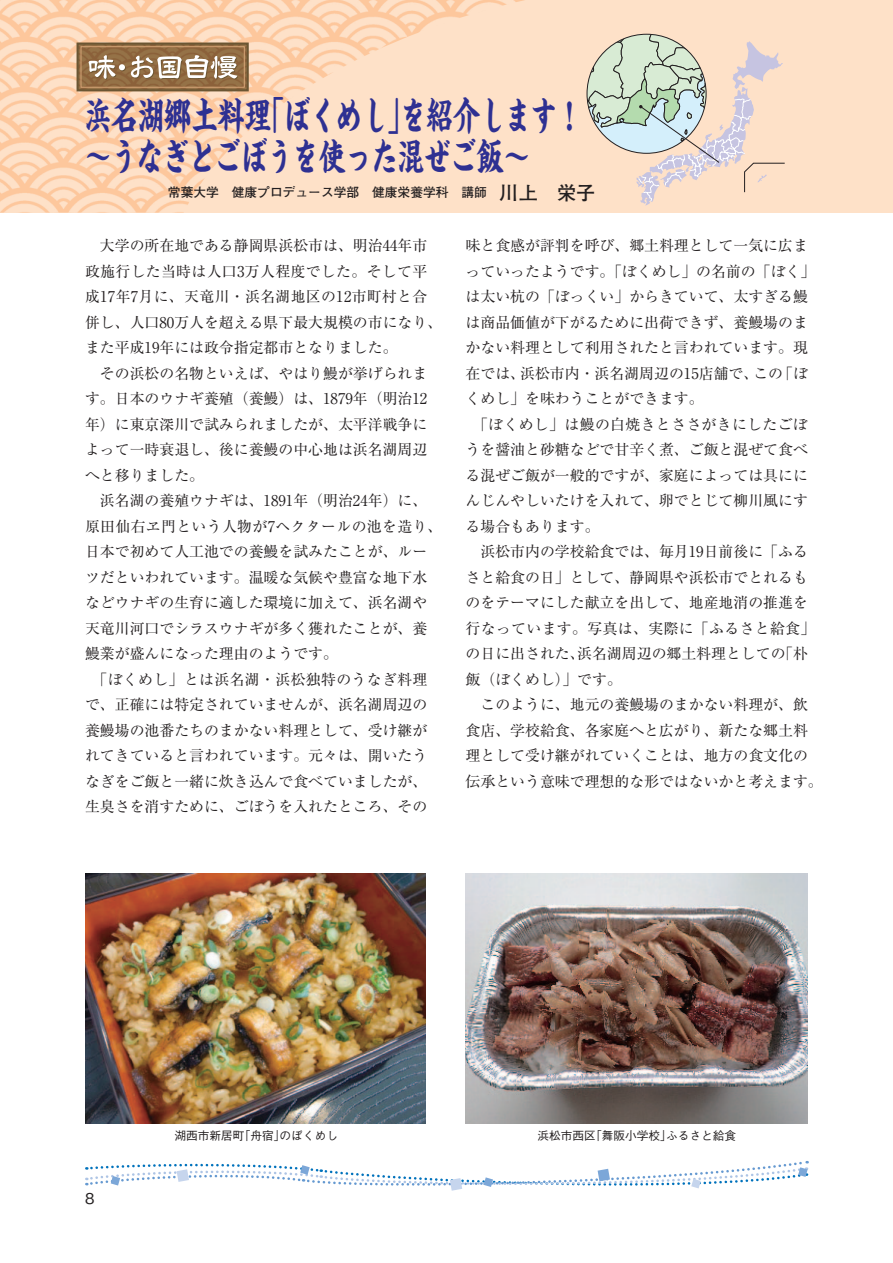
<style>
.page{position:relative;width:893px;height:1263px;background:#fff}
.page>*{position:absolute;margin:0;border:0;box-sizing:border-box;transform-origin:0 0}
.t1{font:700 38.25px/40.3px "Kaisho MCBK1 Pro De";letter-spacing:-.02em;color:#2e3092;scale:.7 1}
.t2{font:14.85px/25.5px "Ryumin Pro";color:#231f20}
.t3{font:14.85px "Ryumin Pro";letter-spacing:.025em;color:#231f20}
.t4{font:14.85px "Ryumin Pro";letter-spacing:.02em;color:#231f20}
.t5{font:500 14.85px "Gothic BBB Pro";color:#231f20}
.t6{font:700 12.75px "Futo Go B101 Pro";color:#231f20}
.t7{font:500 11.7px "Gothic BBB Pro";color:#231f20}
.s1{font-size:19.2px}
</style>
<div class="page">
<div style="left:0;top:0;width:893px;height:213px;background:#fee1c8"></div>
<img style="left:0;top:0;width:525px;height:213px">
<img style="left:80px;top:46px;width:166px;height:42px">
<div style="left:77px;top:43px;width:172px;height:48px;border:2px solid #6b5633"></div>
<div style="left:81px;top:46px;width:164px;height:42px;border:1px solid #d6a476"></div>
<svg style="left:89px;top:55px;width:149px;height:25px;background:#b39d83"></svg>
<svg style="left:587px;top:34px;width:198px;height:172px"></svg>
<img style="left:85px;top:873px;width:341px;height:250px">
<img style="left:466px;top:873px;width:342px;height:250px">
<svg style="left:86px;top:1161px;width:722px;height:30px"></svg>
<h1 class="t1" style="left:85px;top:90px;width:713px">浜名湖郷土料理「ぼくめし」を紹介します！～うなぎとごぼうを使った混ぜご飯～</h1>
<p class="t6" style="left:168px;top:182px;width:429px">常葉大学　健康プロデュース学部　健康栄養学科　講師　<span class="s1">川上　栄子</span></p>
<p class="t2" style="left:85px;top:232px;width:359px;text-indent:15px">大学の所在地である静岡県浜松市は、明治44年市政施行した当時は人口3万人程度でした。そして平成17年7月に、天竜川・浜名湖地区の12市町村と合併し、人口80万人を超える県下最大規模の市になり、また平成19年には政令指定都市となりました。</p>
<p class="t2" style="left:85px;top:359px;width:344px;text-align:justify;text-indent:15px">その浜松の名物といえば、やはり鰻が挙げられます。日本のウナギ養殖（養鰻）は、1879年（明治12年）に東京深川で試みられましたが、太平洋戦争によって一時衰退し、後に養鰻の中心地は浜名湖周辺へと移りました。</p>
<p class="t2" style="left:100px;top:487px;width:329px">浜名湖の養殖ウナギは、1891年（明治24年）に、</p>
<p class="t3" style="left:85px;top:515px;width:359px">原田仙右ヱ門という人物が7ヘクタールの池を造り、</p>
<p class="t2" style="left:85px;top:538px;width:344px">日本で初めて人工池での養鰻を試みたことが、ルー</p>
<p class="t2" style="left:85px;top:564px;width:344px">ツだといわれています。温暖な気候や豊富な地下水</p>
<p class="t2" style="left:85px;top:589px;width:344px">などウナギの生育に適した環境に加えて、浜名湖や</p>
<p class="t2" style="left:85px;top:615px;width:344px">天竜川河口でシラスウナギが多く獲れたことが、養</p>
<p class="t2" style="left:85px;top:640px;width:254px">鰻業が盛んになった理由のようです。</p>
<p class="t3" style="left:92px;top:668px;width:336px">「ぼくめし」とは浜名湖・浜松独特のうなぎ料理</p>
<p class="t2" style="left:85px;top:691px;width:344px">で、正確には特定されていませんが、浜名湖周辺の</p>
<p class="t2" style="left:85px;top:717px;width:344px">養鰻場の池番たちのまかない料理として、受け継が</p>
<p class="t2" style="left:85px;top:742px;width:344px">れてきていると言われています。元々は、開いたう</p>
<p class="t2" style="left:85px;top:768px;width:344px">なぎをご飯と一緒に炊き込んで食べていましたが、</p>
<p class="t2" style="left:85px;top:793px;width:344px">生臭さを消すために、ごぼうを入れたところ、その</p>
<p class="t2" style="left:466px;top:232px;width:344px">味と食感が評判を呼び、郷土料理として一気に広ま</p>
<p class="t2" style="left:466px;top:257px;width:351px">っていったようです。「ぼくめし」の名前の「ぼく」</p>
<p class="t2" style="left:466px;top:283px;width:344px">は太い杭の「ぼっくい」からきていて、太すぎる鰻</p>
<p class="t2" style="left:466px;top:308px;width:344px">は商品価値が下がるために出荷できず、養鰻場のま</p>
<p class="t2" style="left:466px;top:334px;width:344px">かない料理として利用されたと言われています。現</p>
<p class="t2" style="left:466px;top:359px;width:344px">在では、浜松市内・浜名湖周辺の15店舗で、この「ぼ</p>
<p class="t2" style="left:466px;top:385px;width:240px">くめし」を味わうことができます。</p>
<p class="t3" style="left:473px;top:412px;width:336px">「ぼくめし」は鰻の白焼きとささがきにしたごぼ</p>
<p class="t2" style="left:466px;top:436px;width:344px">うを醤油と砂糖などで甘辛く煮、ご飯と混ぜて食べ</p>
<p class="t2" style="left:466px;top:461px;width:344px">る混ぜご飯が一般的ですが、家庭によっては具にに</p>
<p class="t2" style="left:466px;top:487px;width:344px">んじんやしいたけを入れて、卵でとじて柳川風にす</p>
<p class="t2" style="left:466px;top:512px;width:135px">る場合もあります。</p>
<p class="t2" style="left:480px;top:538px;width:329px">浜松市内の学校給食では、毎月19日前後に「ふる</p>
<p class="t2" style="left:466px;top:563px;width:344px">さと給食の日」として、静岡県や浜松市でとれるも</p>
<p class="t2" style="left:466px;top:589px;width:344px">のをテーマにした献立を出して、地産地消の推進を</p>
<p class="t4" style="left:466px;top:617px;width:351px">行なっています。写真は、実際に「ふるさと給食」</p>
<p class="t2" style="left:466px;top:640px;width:344px">の日に出された、浜名湖周辺の郷土料理としての「朴</p>
<p class="t2" style="left:466px;top:665px;width:158px">飯（ぼくめし）」です。</p>
<p class="t2" style="left:480px;top:691px;width:329px">このように、地元の養鰻場のまかない料理が、飲</p>
<p class="t2" style="left:466px;top:716px;width:344px">食店、学校給食、各家庭へと広がり、新たな郷土料</p>
<p class="t2" style="left:466px;top:742px;width:344px">理として受け継がれていくことは、地方の食文化の</p>
<p class="t2" style="left:466px;top:767px;width:359px">伝承という意味で理想的な形ではないかと考えます。</p>
<p class="t5" style="left:85px;top:1186px;width:11px">8</p>
<p class="t7" style="left:174px;top:1126px;width:165px">湖西市新居町「舟宿」のぼくめし</p>
<p class="t7" style="left:537px;top:1126px;width:200px">浜松市西区「舞阪小学校」ふるさと給食</p>
</div>
